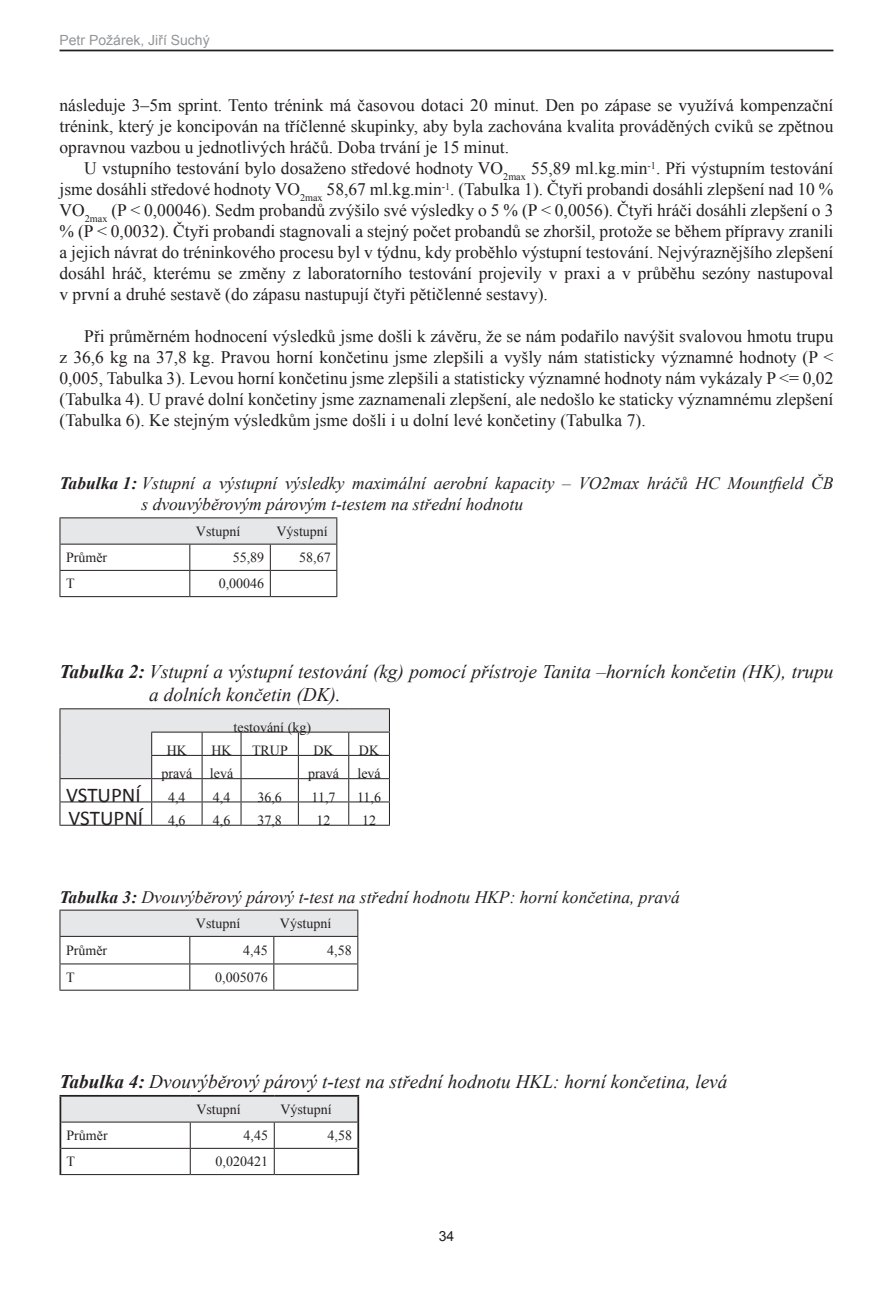
<style>
.page{position:relative;width:893px;height:1290px;background:#fff}
.page>*{position:absolute;margin:0;border:0;box-sizing:border-box;transform-origin:0 0}
.t1{font:21px "Calibri";color:#231f20}
.t2{font:italic 19.25px/23.1px "Times New Roman";color:#231f20}
.t3{font:17.5px/21px "Times New Roman";color:#231f20;text-align:justify}
.t4{font:italic 17.5px/21px "Times New Roman";color:#231f20}
.t5{font:14px "Times New Roman";color:#231f20}
.t6{font:14px "Arial";color:#939598}
.t7{font:14px "Arial";color:#231f20}
.s1{font-weight:700}
.s2{font-family:"Times New Roman";font-size:14px}
</style>
<div class="page">
<hr style="left:60px;top:50px;width:773px;height:1px;background:#231f20">
<hr style="left:270px;top:517px;width:67px;height:1px;background:#231f20">
<hr style="left:270px;top:596px;width:67px;height:1px;background:#231f20">
<hr style="left:190px;top:517px;width:80px;height:1px;background:#231f20">
<hr style="left:190px;top:596px;width:80px;height:1px;background:#231f20">
<hr style="left:60px;top:517px;width:130px;height:1px;background:#231f20">
<svg style="left:60px;top:518px;width:277px;height:78px"></svg>
<hr style="left:60px;top:596px;width:130px;height:1px;background:#231f20">
<hr style="left:202px;top:825px;width:39px;height:1px;background:#231f20">
<hr style="left:152px;top:708px;width:50px;height:1px;background:#231f20">
<hr style="left:202px;top:708px;width:39px;height:1px;background:#231f20">
<hr style="left:241px;top:708px;width:57px;height:1px;background:#231f20">
<hr style="left:298px;top:708px;width:51px;height:1px;background:#231f20">
<hr style="left:349px;top:708px;width:41px;height:1px;background:#231f20">
<hr style="left:152px;top:825px;width:50px;height:1px;background:#231f20">
<hr style="left:241px;top:825px;width:57px;height:1px;background:#231f20">
<hr style="left:298px;top:825px;width:51px;height:1px;background:#231f20">
<hr style="left:349px;top:825px;width:41px;height:1px;background:#231f20">
<hr style="left:60px;top:708px;width:92px;height:1px;background:#231f20">
<svg style="left:60px;top:709px;width:330px;height:116px"></svg>
<hr style="left:60px;top:825px;width:92px;height:1px;background:#231f20">
<hr style="left:60px;top:990px;width:130px;height:1px;background:#231f20">
<hr style="left:190px;top:990px;width:84px;height:1px;background:#231f20">
<svg style="left:60px;top:910px;width:298px;height:80px"></svg>
<hr style="left:274px;top:990px;width:84px;height:1px;background:#231f20">
<hr style="left:60px;top:1095px;width:130px;height:2px;background:#231f20">
<hr style="left:190px;top:1095px;width:84px;height:2px;background:#231f20">
<hr style="left:274px;top:1095px;width:85px;height:2px;background:#231f20">
<hr style="left:357px;top:1097px;width:2px;height:25px;background:#231f20">
<hr style="left:357px;top:1122px;width:2px;height:26px;background:#231f20">
<svg style="left:60px;top:1096px;width:298px;height:78px"></svg>
<hr style="left:61px;top:1121px;width:129px;height:1px;background:#231f20">
<hr style="left:190px;top:1121px;width:84px;height:1px;background:#231f20">
<hr style="left:274px;top:1121px;width:83px;height:1px;background:#231f20">
<hr style="left:61px;top:1148px;width:129px;height:1px;background:#231f20">
<hr style="left:190px;top:1148px;width:84px;height:1px;background:#231f20">
<hr style="left:274px;top:1148px;width:83px;height:1px;background:#231f20">
<hr style="left:60px;top:1174px;width:130px;height:1px;background:#231f20">
<hr style="left:190px;top:1174px;width:84px;height:1px;background:#231f20">
<hr style="left:274px;top:1174px;width:85px;height:1px;background:#231f20">
<hr style="left:357px;top:1148px;width:2px;height:26px;background:#231f20">
<p class="t6" style="left:60px;top:31px;width:152px">Petr Požárek, Jiří Suchý</p>
<p class="t3" style="left:60px;top:95px;width:775px">následuje 3–5m sprint. Tento trénink má časovou dotaci 20 minut. Den po zápase se využívá kompenzační trénink, který je koncipován na tříčlenné skupinky, aby byla zachována kvalita prováděných cviků se zpětnou opravnou vazbou u jednotlivých hráčů. Doba trvání je 15 minut.</p>
<p class="t3" style="left:60px;top:158px;width:775px;text-indent:25px">U vstupního testování bylo dosaženo středové hodnoty VO<sub>2max</sub> 55,89 ml.kg.min<sup>-1</sup>. Při výstupním testování jsme dosáhli středové hodnoty VO<sub>2max</sub> 58,67 ml.kg.min<sup>-1</sup>. (Tabulka 1). Čtyři probandi dosáhli zlepšení nad 10 % VO<sub>2max</sub> (P &lt; 0,00046). Sedm probandů zvýšilo své výsledky o 5 % (P &lt; 0,0056). Čtyři hráči dosáhli zlepšení o 3 % (P &lt; 0,0032). Čtyři probandi stagnovali a stejný počet probandů se zhoršil, protože se během přípravy zranili a jejich návrat do tréninkového procesu byl v týdnu, kdy proběhlo výstupní testování. Nejvýraznějšího zlepšení dosáhl hráč, kterému se změny z laboratorního testování projevily v praxi a v průběhu sezóny nastupoval v první a druhé sestavě (do zápasu nastupují čtyři pětičlenné sestavy).</p>
<p class="t3" style="left:60px;top:326px;width:775px;text-indent:25px">Při průměrném hodnocení výsledků jsme došli k závěru, že se nám podařilo navýšit svalovou hmotu trupu z 36,6 kg na 37,8 kg. Pravou horní končetinu jsme zlepšili a vyšly nám statisticky významné hodnoty (P &lt; 0,005, Tabulka 3). Levou horní končetinu jsme zlepšili a statisticky významné hodnoty nám vykázaly P &lt;= 0,02 (Tabulka 4). U pravé dolní končetiny jsme zaznamenali zlepšení, ale nedošlo ke staticky významnému zlepšení (Tabulka 6). Ke stejným výsledkům jsme došli i u dolní levé končetiny (Tabulka 7).</p>
<p class="t4" style="left:142px;top:473px;width:693px;text-indent:-82px"><span class="s1">Tabulka 1:</span> Vstupní a výstupní výsledky maximální aerobní kapacity – VO2max hráčů HC Mountfield ČB s dvouvýběrovým párovým t-testem na střední hodnotu</p>
<p class="t5" style="left:196px;top:522px;width:46px">Vstupní</p>
<p class="t5" style="left:276px;top:522px;width:53px">Výstupní</p>
<p class="t5" style="left:66px;top:548px;width:43px">Průměr</p>
<p class="t5" style="left:233px;top:548px;width:33px">55,89</p>
<p class="t5" style="left:299px;top:548px;width:33px">58,67</p>
<p class="t5" style="left:66px;top:574px;width:10px">T</p>
<p class="t5" style="left:219px;top:574px;width:47px">0,00046</p>
<p class="t2" style="left:149px;top:660px;width:686px;text-indent:-90px"><span class="s1">Tabulka 2:</span> Vstupní a výstupní testování (kg) pomocí přístroje Tanita –horních končetin (HK), trupu a dolních končetin (DK).</p>
<p class="t5" style="left:234px;top:717px;width:79px">testování (kg)</p>
<p class="t5" style="left:167px;top:741px;width:22px">HK</p>
<p class="t5" style="left:211px;top:741px;width:22px">HK</p>
<p class="t5" style="left:252px;top:741px;width:37px">TRUP</p>
<p class="t5" style="left:313px;top:741px;width:22px">DK</p>
<p class="t5" style="left:359px;top:741px;width:22px">DK</p>
<p class="t5" style="left:161px;top:764px;width:73px">pravá levá</p>
<p class="t5" style="left:308px;top:764px;width:33px">pravá</p>
<p class="t5" style="left:357px;top:764px;width:25px">levá</p>
<p class="t1" style="left:66px;top:781px;width:76px">VSTUPNÍ</p>
<p class="t5" style="left:168px;top:787px;width:19px">4,4</p>
<p class="t5" style="left:213px;top:787px;width:19px">4,4</p>
<p class="t5" style="left:257px;top:787px;width:26px">36,6</p>
<p class="t5" style="left:312px;top:787px;width:25px">11,7</p>
<p class="t5" style="left:357px;top:787px;width:25px">11,6</p>
<p class="t1" style="left:68px;top:805px;width:119px">VSTUPNÍ <span class="s2">4,6</span></p>
<p class="t5" style="left:213px;top:811px;width:19px">4,6</p>
<p class="t5" style="left:257px;top:811px;width:26px">37,8</p>
<p class="t5" style="left:317px;top:811px;width:15px">12</p>
<p class="t5" style="left:362px;top:811px;width:15px">12</p>
<p class="t4" style="left:60px;top:886px;width:622px"><span class="s1">Tabulka 3:</span> Dvouvýběrový párový t-test na střední hodnotu HKP: horní končetina, pravá</p>
<p class="t5" style="left:196px;top:914px;width:46px">Vstupní</p>
<p class="t5" style="left:280px;top:914px;width:53px">Výstupní</p>
<p class="t5" style="left:66px;top:941px;width:43px">Průměr</p>
<p class="t5" style="left:243px;top:941px;width:26px">4,45</p>
<p class="t5" style="left:327px;top:941px;width:26px">4,58</p>
<p class="t5" style="left:66px;top:968px;width:10px">T</p>
<p class="t5" style="left:215px;top:968px;width:54px">0,005076</p>
<p class="t2" style="left:60px;top:1069px;width:669px"><span class="s1">Tabulka 4:</span> Dvouvýběrový párový t-test na střední hodnotu HKL: horní končetina, levá</p>
<p class="t5" style="left:196px;top:1100px;width:46px">Vstupní</p>
<p class="t5" style="left:280px;top:1100px;width:53px">Výstupní</p>
<p class="t5" style="left:67px;top:1126px;width:43px">Průměr</p>
<p class="t5" style="left:244px;top:1126px;width:26px">4,45</p>
<p class="t5" style="left:328px;top:1126px;width:26px">4,58</p>
<p class="t5" style="left:67px;top:1152px;width:10px">T</p>
<p class="t5" style="left:216px;top:1152px;width:54px">0,020421</p>
<p class="t7" style="left:439px;top:1226px;width:17px">34</p>
</div>
